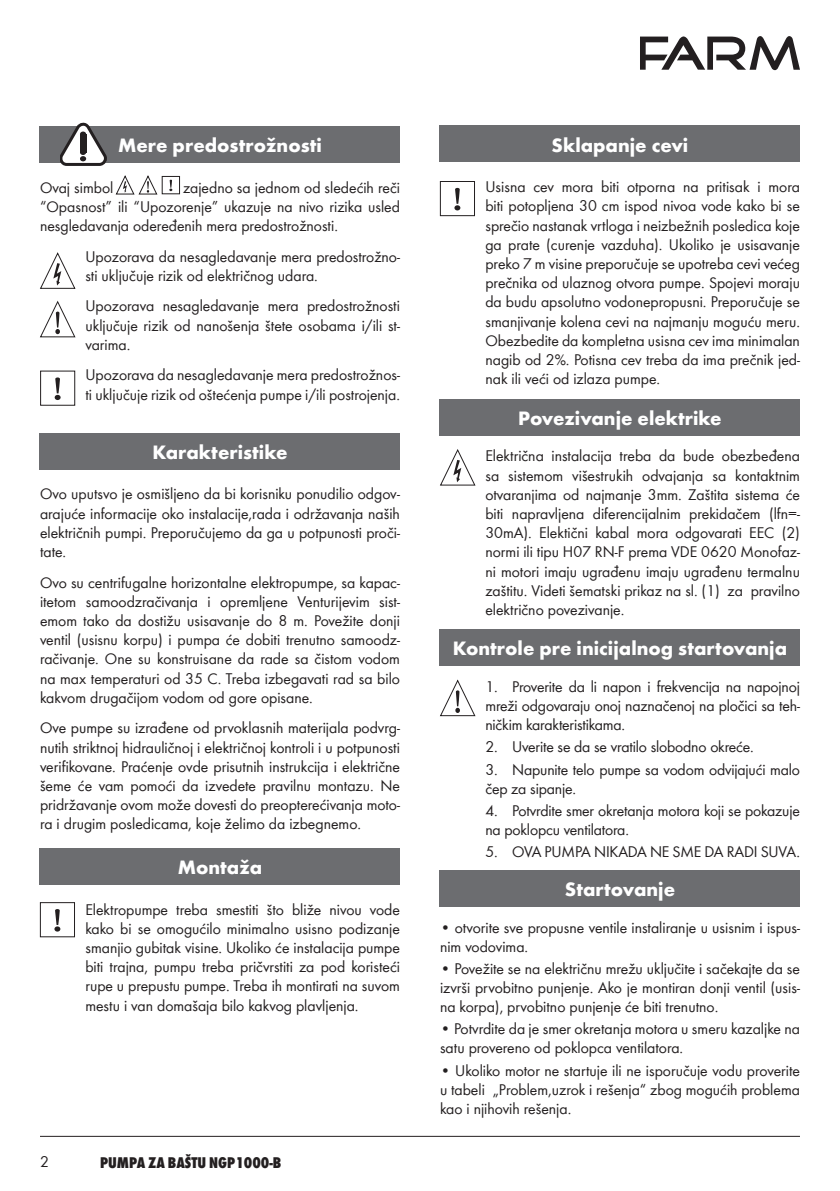
<style>
.page{position:relative;width:840px;height:1191px;background:#fff}
.page>*{position:absolute;margin:0;border:0;box-sizing:border-box;transform-origin:0 0}
.t1{font:700 20px "Wuerth";color:#fff}
.t2{font:16px/19.2px "Wuerth";color:#231f20;text-align:justify}
.t3{font:800 condensed 16px "Wuerth";color:#231f20}
</style>
<div class="page">
<div style="left:40px;top:126px;width:360px;height:36px;background:#6c6d70"></div>
<div style="left:40px;top:433px;width:360px;height:36px;background:#6c6d70"></div>
<div style="left:40px;top:848px;width:360px;height:36px;background:#6c6d70"></div>
<div style="left:440px;top:126px;width:359px;height:36px;background:#6c6d70"></div>
<div style="left:440px;top:399px;width:359px;height:36px;background:#6c6d70"></div>
<div style="left:440px;top:629px;width:359px;height:36px;background:#6c6d70"></div>
<div style="left:440px;top:870px;width:359px;height:36px;background:#6c6d70"></div>
<svg style="left:640px;top:36px;width:159px;height:34px"></svg>
<svg style="left:60px;top:123px;width:46px;height:43px"></svg>
<hr style="left:40px;top:1135px;width:759px;height:1px;background:#231f20">
<svg style="left:115px;top:175px;width:43px;height:20px"></svg>
<svg style="left:169px;top:180px;width:3px;height:11px"></svg>
<div style="left:162px;top:176px;width:18px;height:18px;border:1px solid #231f20"></div>
<svg style="left:40px;top:252px;width:36px;height:37px"></svg>
<svg style="left:440px;top:449px;width:35px;height:37px"></svg>
<svg style="left:40px;top:301px;width:36px;height:36px"></svg>
<svg style="left:440px;top:679px;width:35px;height:37px"></svg>
<svg style="left:55px;top:377px;width:6px;height:23px"></svg>
<div style="left:40px;top:371px;width:35px;height:34px;border:1px solid #231f20"></div>
<svg style="left:454px;top:188px;width:6px;height:22px"></svg>
<div style="left:440px;top:181px;width:34px;height:35px;border:1px solid #231f20"></div>
<svg style="left:54px;top:909px;width:6px;height:22px"></svg>
<div style="left:40px;top:902px;width:35px;height:35px;border:1px solid #231f20"></div>
<p class="t1" style="left:118px;top:131px;width:205px">Mere predostrožnosti</p>
<p class="t2" style="left:40px;top:177px;width:75px">Ovaj simbol</p>
<p class="t2" style="left:40px;top:177px;width:361px;text-indent:143px">zajedno sa jednom od sledećih reči “Opasnost” ili “Upozorenje” ukazuje na nivo rizika usled nesgledavanja odeređenih mera predostrožnosti.</p>
<p class="t2" style="left:85px;top:246px;width:316px">Upozorava da nesagledavanje mera predostrožno&shy;sti uključuje rizik od električnog udara.</p>
<p class="t2" style="left:85px;top:296px;width:316px">Upozorava nesagledavanje mera predostrožnosti uključuje rizik od nanošenja štete osobama i/ili st&shy;varima.</p>
<p class="t2" style="left:85px;top:365px;width:316px">Upozorava da nesagledavanje mera predostrožnos&shy;ti uključuje rizik od oštećenja pumpe i/ili postrojenja.</p>
<p class="t1" style="left:152px;top:437px;width:137px">Karakteristike</p>
<p class="t2" style="left:40px;top:484px;width:361px">Ovo uputsvo je osmišljeno da bi korisniku ponudilio odgov&shy;arajuće informacije oko instalacije,rada i održavanja naših električnih pumpi. Preporučujemo da ga u potpunosti proči&shy;tate.</p>
<p class="t2" style="left:40px;top:572px;width:361px">Ovo su centrifugalne horizontalne elektropumpe, sa kapac&shy;itetom samoodzračivanja i opremljene Venturijevim sist&shy;emom tako da dostižu usisavanje do 8 m. Povežite donji ventil (usisnu korpu) i pumpa će dobiti trenutno samoodz&shy;račivanje. One su konstruisane da rade sa čistom vodom na max temperaturi od 35 C. Treba izbegavati rad sa bilo kakvom drugačijom vodom od gore opisane.</p>
<p class="t2" style="left:40px;top:717px;width:361px">Ove pumpe su izrađene od prvoklasnih materijala podvrg&shy;nutih striktnoj hidrauličnoj i električnoj kontroli i u potpunosti verifikovane. Praćenje ovde prisutnih instrukcija i električne šeme će vam pomoći da izvedete pravilnu montazu. Ne pridržavanje ovom može dovesti do preopterećivanja moto&shy;ra i drugim posledicama, koje želimo da izbegnemo.</p>
<p class="t1" style="left:178px;top:852px;width:86px">Montaža</p>
<p class="t2" style="left:85px;top:898px;width:316px">Elektropumpe treba smestiti što bliže nivou vode kako bi se omogućilo minimalno usisno podizanje smanjio gubitak visine. Ukoliko će instalacija pumpe biti trajna, pumpu treba pričvrstiti za pod koristeći rupe u prepustu pumpe. Treba ih montirati na suvom mestu i van domašaja bilo kakvog plavljenja.</p>
<p class="t2" style="left:40px;top:1151px;width:10px">2</p>
<p class="t3" style="left:100px;top:1151px;width:183px">PUMPA ZA BAŠTU NGP1000-B</p>
<p class="t1" style="left:551px;top:130px;width:138px">Sklapanje cevi</p>
<p class="t2" style="left:485px;top:176px;width:316px">Usisna cev mora biti otporna na pritisak i mora biti potopljena 30 cm ispod nivoa vode kako bi se sprečio nastanak vrtloga i neizbežnih posledica koje ga prate (curenje vazduha). Ukoliko je usisavanje preko 7 m visine preporučuje se upotreba cevi većeg prečnika od ulaznog otvora pumpe. Spojevi moraju da budu apsolutno vodonepropusni. Preporučuje se smanjivanje kolena cevi na najmanju moguću meru.<br>Obezbedite da kompletna usisna cev ima minimalan nagib od 2%. Potisna cev treba da ima prečnik jed&shy;nak ili veći od izlaza pumpe.</p>
<p class="t1" style="left:518px;top:403px;width:205px">Povezivanje elektrike</p>
<p class="t2" style="left:485px;top:446px;width:316px">Električna instalacija treba da bude obezbeđena sa sistemom višestrukih odvajanja sa kontaktnim otvaranjima od najmanje 3mm. Zaštita sistema će biti napravljena diferencijalnim prekidačem (lfn=- 30mA). Elektični kabal mora odgovarati EEC (2) normi ili tipu H07 RN-F prema VDE 0620 Monofaz&shy;ni motori imaju ugrađenu imaju ugrađenu termalnu zaštitu. Videti šematski prikaz na sl. (1) za pravilno električno povezivanje.</p>
<p class="t1" style="left:452px;top:634px;width:335px">Kontrole pre inicijalnog startovanja</p>
<p class="t2" style="left:485px;top:676px;width:316px">1. Proverite da li napon i frekvencija na napojnoj mreži odgovaraju onoj naznačenoj na pločici sa teh&shy;ničkim karakteristikama.</p>
<p class="t2" style="left:485px;top:736px;width:270px">2. Uverite se da se vratilo slobodno okreće.</p>
<p class="t2" style="left:485px;top:759px;width:316px">3. Napunite telo pumpe sa vodom odvijajući malo čep za sipanje.</p>
<p class="t2" style="left:485px;top:800px;width:316px">4. Potvrdite smer okretanja motora koji se pokazuje na poklopcu ventilatora.</p>
<p class="t2" style="left:485px;top:841px;width:316px">5. OVA PUMPA NIKADA NE SME DA RADI SUVA.</p>
<p class="t1" style="left:564px;top:874px;width:112px">Startovanje</p>
<p class="t2" style="left:440px;top:917px;width:361px">• otvorite sve propusne ventile instaliranje u usisnim i ispus&shy;nim vodovima.</p>
<p class="t2" style="left:440px;top:958px;width:361px">• Povežite se na električnu mrežu uključite i sačekajte da se izvrši prvobitno punjenje. Ako je montiran donji ventil (usis&shy;na korpa), prvobitno punjenje će biti trenutno.</p>
<p class="t2" style="left:440px;top:1018px;width:361px">• Potvrdite da je smer okretanja motora u smeru kazaljke na satu provereno od poklopca ventilatora.</p>
<p class="t2" style="left:440px;top:1059px;width:361px">• Ukoliko motor ne startuje ili ne isporučuje vodu proverite u tabeli „Problem,uzrok i rešenja“ zbog mogućih problema kao i njihovih rešenja.</p>
</div>
